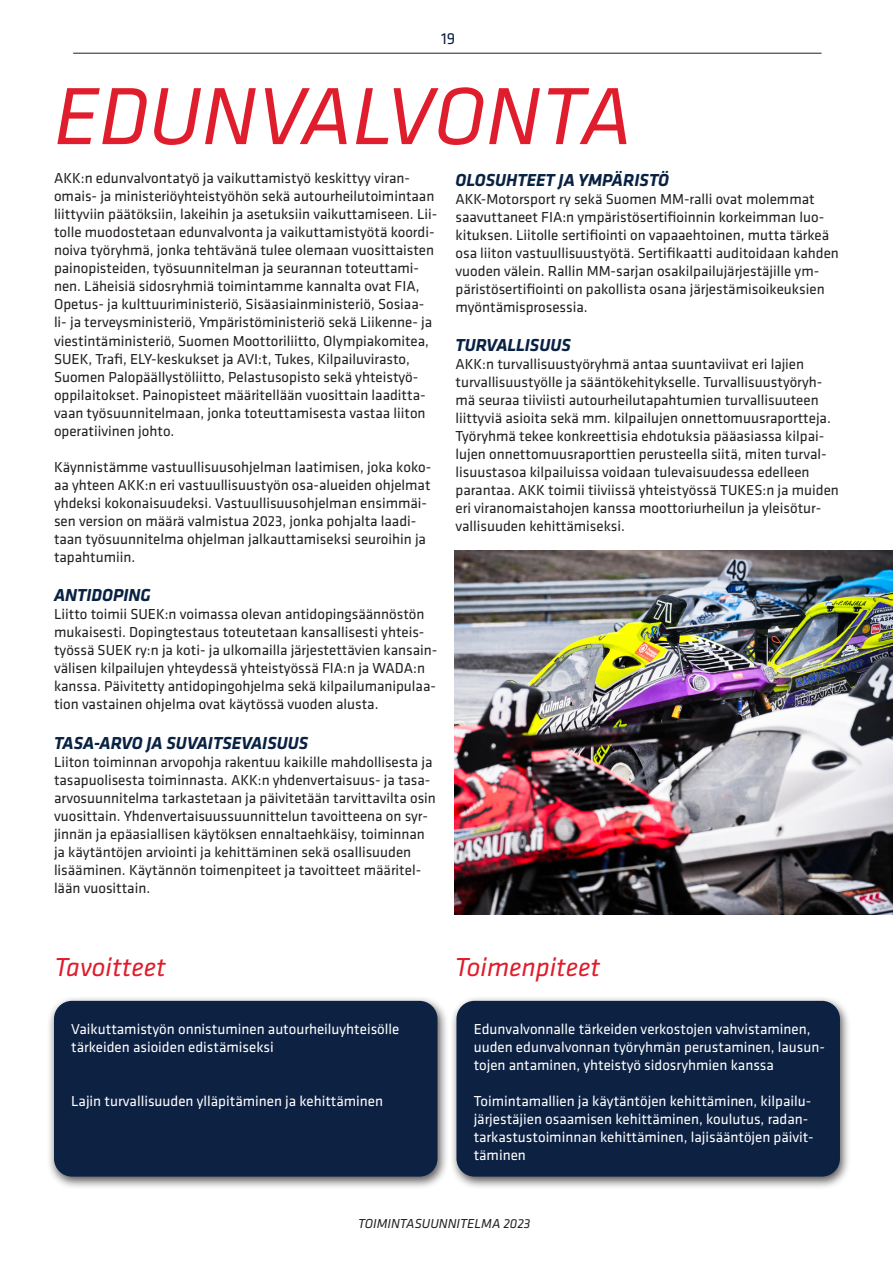
<style>
.page{position:relative;width:893px;height:1263px;background:#fff}
.page>*{position:absolute;margin:0;border:0;box-sizing:border-box;transform-origin:0 0}
.t1{font:italic 84px "Klavika";color:#df1d2c}
.t2{font:italic 27px "Klavika";color:#df1d2c}
.t3{font:italic 700 18px "Klavika";color:#092243}
.t4{font:16.5px "Klavika";color:#092243}
.t5{font:15px/18px "Klavika";color:#231f20}
.Otsikko{font:15px/18px "Klavika";color:#fff}
.t6{font:italic 13.5px "Klavika";color:#231f20}
</style>
<div class="page">
<hr style="left:73px;top:53px;width:748px;height:1px;background:#231f20">
<div style="left:47px;top:995px;width:402px;height:194px;background:#231f20;opacity:.75"></div>
<div style="left:54px;top:1001px;width:383px;height:175px;background:#0d2143;border-radius:18px"></div>
<div style="left:450px;top:995px;width:401px;height:194px;background:#231f20;opacity:.75"></div>
<div style="left:456px;top:1001px;width:384px;height:175px;background:#0d2143;border-radius:18px"></div>
<img style="left:455px;top:551px;width:438px;height:363px">
<p class="t4" style="left:441px;top:28px;width:16px">19</p>
<p class="t1" style="left:54px;top:63px;width:580px">EDUNVALVONTA</p>
<p class="t5" style="left:54px;top:169px;width:385px">AKK:n edunvalvontatyö ja vaikuttamistyö keskittyy viran&shy;omais- ja ministeriöyhteistyöhön sekä autourheilutoimintaan liittyviin päätöksiin, lakeihin ja asetuksiin vaikuttamiseen. Lii&shy;tolle muodostetaan edunvalvonta ja vaikuttamistyötä koordi&shy;noiva työryhmä, jonka tehtävänä tulee olemaan vuosittaisten painopisteiden, työsuunnitelman ja seurannan toteuttami&shy;nen. Läheisiä sidosryhmiä toimintamme kannalta ovat FIA, Opetus- ja kulttuuriministeriö, Sisäasiainministeriö, Sosiaa&shy;li- ja terveysministeriö, Ympäristöministeriö sekä Liikenne- ja viestintäministeriö, Suomen Moottoriliitto, Olympiakomitea, SUEK, Trafi, ELY-keskukset ja AVI:t, Tukes, Kilpailuvirasto, Suomen Palopäällystöliitto, Pelastusopisto sekä yhteistyö&shy;oppilaitokset. Painopisteet määritellään vuosittain laaditta&shy;vaan työsuunnitelmaan, jonka toteuttamisesta vastaa liiton operatiivinen johto.</p>
<p class="t5" style="left:54px;top:457px;width:379px">Käynnistämme vastuullisuusohjelman laatimisen, joka koko&shy;aa yhteen AKK:n eri vastuullisuustyön osa-alueiden ohjelmat yhdeksi kokonaisuudeksi. Vastuullisuusohjelman ensimmäi&shy;sen version on määrä valmistua 2023, jonka pohjalta laadi&shy;taan työsuunnitelma ohjelman jalkauttamiseksi seuroihin ja tapahtumiin.</p>
<p class="t3" style="left:54px;top:582px;width:99px">ANTIDOPING</p>
<p class="t5" style="left:54px;top:605px;width:385px">Liitto toimii SUEK:n voimassa olevan antidopingsäännöstön mukaisesti. Dopingtestaus toteutetaan kansallisesti yhteis&shy;työssä SUEK ry:n ja koti- ja ulkomailla järjestettävien kansain&shy;välisen kilpailujen yhteydessä yhteistyössä FIA:n ja WADA:n kanssa. Päivitetty antidopingohjelma sekä kilpailumanipulaa&shy;tion vastainen ohjelma ovat käytössä vuoden alusta.</p>
<p class="t3" style="left:54px;top:730px;width:256px">TASA-ARVO JA SUVAITSEVAISUUS</p>
<p class="t5" style="left:54px;top:752px;width:383px">Liiton toiminnan arvopohja rakentuu kaikille mahdollisesta ja tasapuolisesta toiminnasta. AKK:n yhdenvertaisuus- ja tasa&shy;arvosuunnitelma tarkastetaan ja päivitetään tarvittavilta osin vuosittain. Yhdenvertaisuussuunnittelun tavoitteena on syr&shy;jinnän ja epäasiallisen käytöksen ennaltaehkäisy, toiminnan ja käytäntöjen arviointi ja kehittäminen sekä osallisuuden lisääminen. Käytännön toimenpiteet ja tavoitteet määritel&shy;lään vuosittain.</p>
<p class="t3" style="left:455px;top:167px;width:215px">OLOSUHTEET JA YMPÄRISTÖ</p>
<p class="t5" style="left:455px;top:189px;width:385px">AKK-Motorsport ry sekä Suomen MM-ralli ovat molemmat saavuttaneet FIA:n ympäristösertifioinnin korkeimman luo&shy;kituksen. Liitolle sertifiointi on vapaaehtoinen, mutta tärkeä osa liiton vastuullisuustyötä. Sertifikaatti auditoidaan kahden vuoden välein. Rallin MM-sarjan osakilpailujärjestäjille ym&shy;päristösertifiointi on pakollista osana järjestämisoikeuksien myöntämisprosessia.</p>
<p class="t3" style="left:455px;top:333px;width:117px">TURVALLISUUS</p>
<p class="t5" style="left:455px;top:355px;width:385px">AKK:n turvallisuustyöryhmä antaa suuntaviivat eri lajien turvallisuustyölle ja sääntökehitykselle. Turvallisuustyöryh&shy;mä seuraa tiiviisti autourheilutapahtumien turvallisuuteen liittyviä asioita sekä mm. kilpailujen onnettomuusraportteja.<br>Työryhmä tekee konkreettisia ehdotuksia pääasiassa kilpai&shy;lujen onnettomuusraporttien perusteella siitä, miten turval&shy;lisuustasoa kilpailuissa voidaan tulevaisuudessa edelleen parantaa. AKK toimii tiiviissä yhteistyössä TUKES:n ja muiden eri viranomaistahojen kanssa moottoriurheilun ja yleisötur&shy;vallisuuden kehittämiseksi.</p>
<p class="t2" style="left:54px;top:950px;width:113px">Tavoitteet</p>
<p class="t2" style="left:455px;top:950px;width:147px">Toimenpiteet</p>
<p class="Otsikko" style="left:71px;top:1019px;width:330px">Vaikuttamistyön onnistuminen autourheiluyhteisölle tärkeiden asioiden edistämiseksi</p>
<p class="Otsikko" style="left:71px;top:1091px;width:313px">Lajin turvallisuuden ylläpitäminen ja kehittäminen</p>
<p class="Otsikko" style="left:474px;top:1019px;width:353px">Edunvalvonnalle tärkeiden verkostojen vahvistaminen, uuden edunvalvonnan työryhmän perustaminen, lausun&shy;tojen antaminen, yhteistyö sidosryhmien kanssa</p>
<p class="Otsikko" style="left:474px;top:1091px;width:341px">Toimintamallien ja käytäntöjen kehittäminen, kilpailu&shy;järjestäjien osaamisen kehittäminen, koulutus, radan&shy;tarkastustoiminnan kehittäminen, lajisääntöjen päivit&shy;täminen</p>
<p class="t6" style="left:358px;top:1215px;width:174px">TOIMINTASUUNNITELMA 2023</p>
</div>
